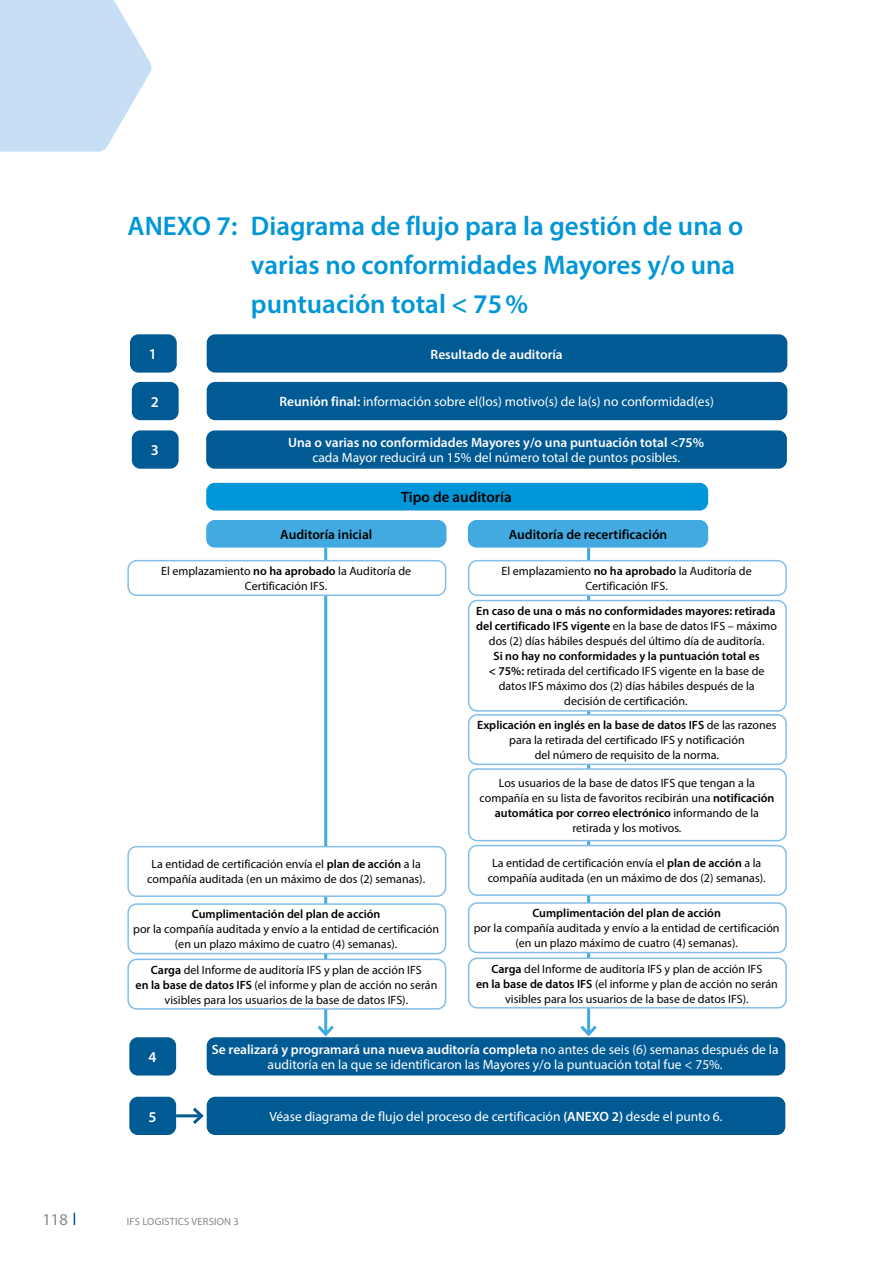
<style>
.page{position:relative;width:893px;height:1263px;background:#fff}
.page>*{position:absolute;margin:0;border:0;box-sizing:border-box;transform-origin:0 0}
.t1{font:600 27px/39px "Myriad Pro";color:#0096d7}
.t2{font:16.5px "Myriad Pro";color:#868786}
.t3{font:600 15px "Myriad Pro";color:#000}
.t4{font:600 15px "Myriad Pro";color:#fff}
.t5{font:13.5px/15px "Myriad Pro";color:#fff;text-align:center}
.t6{font:600 13.5px "Myriad Pro";color:#fff}
.t7{font:600 13.5px "Myriad Pro";color:#000}
.t8{font:12px/15px "Myriad Pro";color:#000;text-align:center}
.t9{font:600 12px "Myriad Pro";color:#000}
.t10{font:10.5px "Myriad Pro";letter-spacing:.02em;color:#868786}
.s1{font-weight:600}
</style>
<div class="page">
<svg style="left:74px;top:1213px;width:1px;height:12px"></svg>
<svg style="left:0;top:0;width:152px;height:152px;background:#cee3f6"></svg>
<hr style="left:324px;top:548px;width:3px;height:486px;background:#42aae0">
<svg style="left:317px;top:1022px;width:17px;height:15px"></svg>
<hr style="left:587px;top:548px;width:3px;height:486px;background:#42aae0">
<svg style="left:580px;top:1022px;width:17px;height:15px"></svg>
<div style="left:207px;top:334px;width:580px;height:39px;background:#005a94;border-radius:9px"></div>
<div style="left:206px;top:483px;width:502px;height:27px;background:#0096d7;border-radius:9px"></div>
<div style="left:206px;top:520px;width:240px;height:28px;background:#42aae0;border-radius:9px"></div>
<div style="left:468px;top:520px;width:240px;height:28px;background:#42aae0;border-radius:9px"></div>
<div style="left:469px;top:561px;width:317px;height:34px;background:#fff;border-radius:9px"></div>
<div style="left:468px;top:560px;width:319px;height:36px;border:2px solid #83bee9;border-radius:9px"></div>
<div style="left:128px;top:561px;width:318px;height:34px;background:#fff;border-radius:9px"></div>
<div style="left:127px;top:560px;width:319px;height:36px;border:2px solid #83bee9;border-radius:9px"></div>
<div style="left:469px;top:600px;width:317px;height:111px;background:#fff;border-radius:9px"></div>
<div style="left:468px;top:600px;width:319px;height:112px;border:2px solid #83bee9;border-radius:9px"></div>
<div style="left:469px;top:715px;width:317px;height:49px;background:#fff;border-radius:9px"></div>
<div style="left:468px;top:714px;width:319px;height:51px;border:2px solid #83bee9;border-radius:9px"></div>
<div style="left:469px;top:769px;width:317px;height:72px;background:#fff;border-radius:9px"></div>
<div style="left:468px;top:768px;width:319px;height:73px;border:2px solid #83bee9;border-radius:9px"></div>
<div style="left:469px;top:845px;width:317px;height:50px;background:#fff;border-radius:9px"></div>
<div style="left:468px;top:845px;width:319px;height:51px;border:2px solid #83bee9;border-radius:9px"></div>
<div style="left:128px;top:847px;width:318px;height:49px;background:#fff;border-radius:9px"></div>
<div style="left:127px;top:846px;width:319px;height:51px;border:2px solid #83bee9;border-radius:9px"></div>
<div style="left:469px;top:903px;width:317px;height:49px;background:#fff;border-radius:9px"></div>
<div style="left:468px;top:902px;width:319px;height:51px;border:2px solid #83bee9;border-radius:9px"></div>
<div style="left:128px;top:904px;width:318px;height:49px;background:#fff;border-radius:9px"></div>
<div style="left:127px;top:903px;width:319px;height:51px;border:2px solid #83bee9;border-radius:9px"></div>
<div style="left:469px;top:958px;width:317px;height:50px;background:#fff;border-radius:9px"></div>
<div style="left:468px;top:957px;width:319px;height:51px;border:2px solid #83bee9;border-radius:9px"></div>
<div style="left:128px;top:959px;width:318px;height:50px;background:#fff;border-radius:9px"></div>
<div style="left:127px;top:958px;width:319px;height:52px;border:2px solid #83bee9;border-radius:9px"></div>
<div style="left:207px;top:1037px;width:578px;height:38px;background:#005a94;border-radius:9px"></div>
<div style="left:207px;top:1097px;width:578px;height:38px;background:#005a94;border-radius:9px"></div>
<div style="left:130px;top:334px;width:47px;height:39px;background:#005a94;border-radius:9px"></div>
<div style="left:207px;top:382px;width:580px;height:38px;background:#005a94;border-radius:9px"></div>
<div style="left:132px;top:382px;width:47px;height:38px;background:#005a94;border-radius:9px"></div>
<div style="left:129px;top:1037px;width:47px;height:38px;background:#005a94;border-radius:9px"></div>
<div style="left:206px;top:430px;width:581px;height:39px;background:#005a94;border-radius:9px"></div>
<div style="left:132px;top:430px;width:47px;height:39px;background:#005a94;border-radius:9px"></div>
<div style="left:129px;top:1097px;width:47px;height:38px;background:#005a94;border-radius:9px"></div>
<hr style="left:176px;top:1114px;width:26px;height:3px;background:#005a94">
<svg style="left:190px;top:1107px;width:14px;height:17px"></svg>
<h1 class="t1" style="left:251px;top:206px;width:494px;text-indent:-123px">ANEXO 7: Diagrama de flujo para la gestión de una o varias no conformidades Mayores y/o una puntuación total &lt; 75%</h1>
<p class="t6" style="left:431px;top:345px;width:134px">Resultado de auditoría</p>
<p class="t4" style="left:149px;top:344px;width:10px">1</p>
<p class="t4" style="left:151px;top:392px;width:10px">2</p>
<p class="t5" style="left:280px;top:394px;width:436px"><span class="s1">Reunión final:</span> información sobre el(los) motivo(s) de la(s) no conformidad(es)</p>
<p class="t4" style="left:151px;top:441px;width:10px">3</p>
<p class="t6" style="left:288px;top:434px;width:417px">Una o varias no conformidades Mayores y/o una puntuación total &lt;75%</p>
<p class="t5" style="left:312px;top:450px;width:369px">cada Mayor reducirá un 15% del número total de puntos posibles.</p>
<p class="t3" style="left:401px;top:488px;width:112px">Tipo de auditoría</p>
<p class="t7" style="left:280px;top:525px;width:94px">Auditoría inicial</p>
<p class="t7" style="left:509px;top:525px;width:160px">Auditoría de recertificación</p>
<p class="t8" style="left:502px;top:563px;width:252px">El emplazamiento <span class="s1">no ha aprobado</span> la Auditoría de<br>Certificación IFS.</p>
<p class="t8" style="left:161px;top:563px;width:252px">El emplazamiento <span class="s1">no ha aprobado</span> la Auditoría de<br>Certificación IFS.</p>
<p class="t8" style="left:147px;top:857px;width:280px">La entidad de certificación envía el <span class="s1">plan de acción</span> a la compañía auditada (en un máximo de dos (2) semanas).</p>
<p class="t9" style="left:192px;top:906px;width:190px">Cumplimentación del plan de acción</p>
<p class="t8" style="left:133px;top:921px;width:307px">por la compañía auditada y envío a la entidad de certificación (en un plazo máximo de cuatro (4) semanas).</p>
<p class="t8" style="left:476px;top:603px;width:302px"><span class="s1">En caso de una o más no conformidades mayores: retirada del certificado IFS vigente</span> en la base de datos IFS – máximo dos (2) días hábiles después del último día de auditoría.</p>
<p class="t8" style="left:489px;top:648px;width:277px"><span class="s1">Si no hay no conformidades y la puntuación total es &lt; 75%:</span> retirada del certificado IFS vigente en la base de datos IFS máximo dos (2) días hábiles después de la decisión de certificación.</p>
<p class="t8" style="left:477px;top:717px;width:301px"><span class="s1">Explicación en inglés en la base de datos IFS</span> de las razones para la retirada del certificado IFS y notificación<br>del número de requisito de la norma.</p>
<p class="t8" style="left:479px;top:775px;width:296px">Los usuarios de la base de datos IFS que tengan a la compañía en su lista de favoritos recibirán una <span class="s1">notificación automática por correo electrónico</span> informando de la retirada y los motivos.</p>
<p class="t8" style="left:488px;top:856px;width:280px">La entidad de certificación envía el <span class="s1">plan de acción</span> a la compañía auditada (en un máximo de dos (2) semanas).</p>
<p class="t9" style="left:532px;top:905px;width:190px">Cumplimentación del plan de acción</p>
<p class="t8" style="left:474px;top:920px;width:307px">por la compañía auditada y envío a la entidad de certificación (en un plazo máximo de cuatro (4) semanas).</p>
<p class="t8" style="left:476px;top:961px;width:303px"><span class="s1">Carga</span> del Informe de auditoría IFS y plan de acción IFS<br><span class="s1">en la base de datos IFS</span> (el informe y plan de acción no serán visibles para los usuarios de la base de datos IFS).</p>
<p class="t8" style="left:135px;top:962px;width:303px"><span class="s1">Carga</span> del Informe de auditoría IFS y plan de acción IFS<br><span class="s1">en la base de datos IFS</span> (el informe y plan de acción no serán visibles para los usuarios de la base de datos IFS).</p>
<p class="t5" style="left:212px;top:1042px;width:568px"><span class="s1">Se realizará y programará una nueva auditoría completa</span> no antes de seis (6) semanas después de la auditoría en la que se identificaron las Mayores y/o la puntuación total fue &lt; 75%.</p>
<p class="t5" style="left:269px;top:1109px;width:455px">Véase diagrama de flujo del proceso de certificación <span class="s1">(ANEXO 2)</span> desde el punto 6.</p>
<p class="t4" style="left:148px;top:1047px;width:10px">4</p>
<p class="t4" style="left:148px;top:1107px;width:10px">5</p>
<h2 class="t2" style="left:43px;top:1209px;width:27px">118</h2>
<p class="t10" style="left:127px;top:1215px;width:114px">IFS LOGISTICS VERSION 3</p>
</div>
